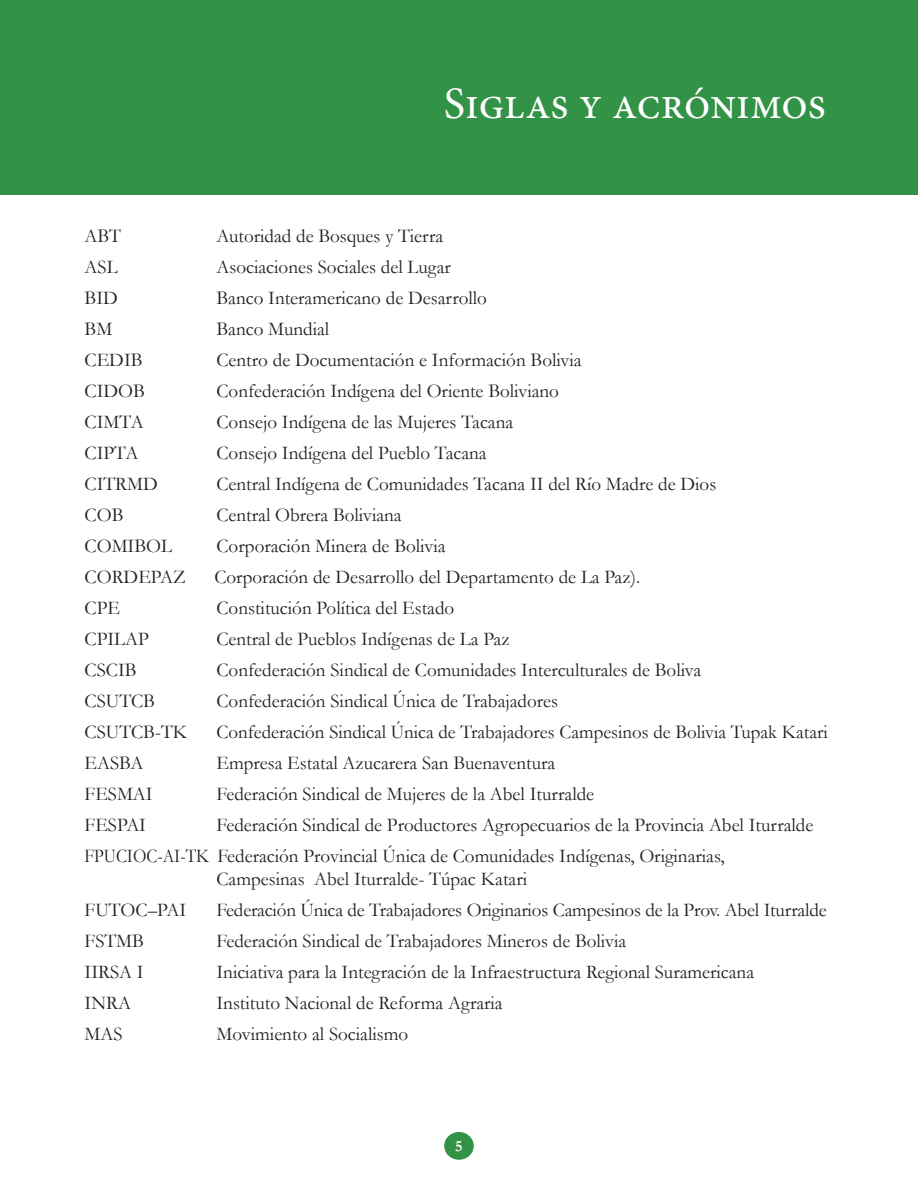
<style>
.page{position:relative;width:918px;height:1188px;background:#fff}
.page>*{position:absolute;margin:0;border:0;box-sizing:border-box;transform-origin:0 0}
.t1{font:45px "Minion Pro";color:#fff}
.t2{font:19.5px/31px "Garamond";color:#231f20}
.t3{font:700 15.75px "Garamond";color:#fff}
</style>
<div class="page">
<div style="left:444px;top:1132px;width:30px;height:28px;background:#329246;border-radius:50%"></div>
<div style="left:0;top:0;width:918px;height:195px;background:#329246"></div>
<h1 class="t1" style="left:444px;top:73px;width:384px">Siglas y acrónimos</h1>
<p class="t2" style="left:85px;top:220px;width:38px">ABT</p>
<p class="t2" style="left:216px;top:220px;width:228px">Autoridad de Bosques y Tierra</p>
<p class="t2" style="left:85px;top:251px;width:35px">ASL</p>
<p class="t2" style="left:216px;top:251px;width:236px">Asociaciones Sociales del Lugar</p>
<p class="t2" style="left:85px;top:282px;width:35px">BID</p>
<p class="t2" style="left:216px;top:282px;width:272px">Banco Interamericano de Desarrollo</p>
<p class="t2" style="left:85px;top:313px;width:29px">BM</p>
<p class="t2" style="left:216px;top:313px;width:114px">Banco Mundial</p>
<p class="t2" style="left:85px;top:344px;width:59px">CEDIB</p>
<p class="t2" style="left:216px;top:344px;width:367px">Centro de Documentación e Información Bolivia</p>
<p class="t2" style="left:85px;top:375px;width:62px">CIDOB</p>
<p class="t2" style="left:216px;top:375px;width:344px">Confederación Indígena del Oriente Boliviano</p>
<p class="t2" style="left:85px;top:406px;width:61px">CIMTA</p>
<p class="t2" style="left:216px;top:406px;width:298px">Consejo Indígena de las Mujeres Tacana</p>
<p class="t2" style="left:85px;top:437px;width:55px">CIPTA</p>
<p class="t2" style="left:216px;top:437px;width:272px">Consejo Indígena del Pueblo Tacana</p>
<p class="t2" style="left:85px;top:468px;width:75px">CITRMD</p>
<p class="t2" style="left:216px;top:468px;width:501px">Central Indígena de Comunidades Tacana II del Río Madre de Dios</p>
<p class="t2" style="left:85px;top:499px;width:40px">COB</p>
<p class="t2" style="left:216px;top:499px;width:187px">Central Obrera Boliviana</p>
<p class="t2" style="left:85px;top:530px;width:89px">COMIBOL</p>
<p class="t2" style="left:216px;top:530px;width:231px">Corporación Minera de Bolivia</p>
<p class="t2" style="left:85px;top:561px;width:103px">CORDEPAZ</p>
<p class="t2" style="left:214px;top:561px;width:428px">Corporación de Desarrollo del Departamento de La Paz).</p>
<p class="t2" style="left:85px;top:592px;width:37px">CPE</p>
<p class="t2" style="left:216px;top:592px;width:239px">Constitución Política del Estado</p>
<p class="t2" style="left:85px;top:623px;width:66px">CPILAP</p>
<p class="t2" style="left:216px;top:623px;width:295px">Central de Pueblos Indígenas de La Paz</p>
<p class="t2" style="left:85px;top:654px;width:53px">CSCIB</p>
<p class="t2" style="left:216px;top:654px;width:486px">Confederación Sindical de Comunidades Interculturales de Boliva</p>
<p class="t2" style="left:85px;top:685px;width:72px">CSUTCB</p>
<p class="t2" style="left:216px;top:685px;width:343px">Confederación Sindical Única de Trabajadores</p>
<p class="t2" style="left:85px;top:716px;width:104px">CSUTCB-TK</p>
<p class="t2" style="left:217px;top:716px;width:613px">Confederación Sindical Única de Trabajadores Campesinos de Bolivia Tupak Katari</p>
<p class="t2" style="left:85px;top:747px;width:60px">EASBA</p>
<p class="t2" style="left:216px;top:747px;width:340px">Empresa Estatal Azucarera San Buenaventura</p>
<p class="t2" style="left:85px;top:778px;width:70px">FESMAI</p>
<p class="t2" style="left:216px;top:778px;width:379px">Federación Sindical de Mujeres de la Abel Iturralde</p>
<p class="t2" style="left:85px;top:809px;width:63px">FESPAI</p>
<p class="t2" style="left:85px;top:809px;width:730px;text-indent:132px">Federación Sindical de Productores Agropecuarios de la Provincia Abel Iturralde<br>FPUCIOC-AI-TK Federación Provincial Única de Comunidades Indígenas, Originarias,</p>
<p class="t2" style="left:216px;top:863px;width:312px">Campesinas Abel Iturralde- Túpac Katari</p>
<p class="t2" style="left:85px;top:894px;width:103px">FUTOC–PAI</p>
<p class="t2" style="left:217px;top:894px;width:612px">Federación Única de Trabajadores Originarios Campesinos de la Prov. Abel Iturralde</p>
<p class="t2" style="left:85px;top:925px;width:61px">FSTMB</p>
<p class="t2" style="left:216px;top:925px;width:411px">Federación Sindical de Trabajadores Mineros de Bolivia</p>
<p class="t2" style="left:85px;top:956px;width:61px">IIRSA I</p>
<p class="t2" style="left:216px;top:956px;width:539px">Iniciativa para la Integración de la Infraestructura Regional Suramericana</p>
<p class="t2" style="left:85px;top:987px;width:48px">INRA</p>
<p class="t2" style="left:216px;top:987px;width:288px">Instituto Nacional de Reforma Agraria</p>
<p class="t2" style="left:85px;top:1018px;width:40px">MAS</p>
<p class="t2" style="left:216px;top:1018px;width:193px">Movimiento al Socialismo</p>
<p class="t3" style="left:455px;top:1135px;width:9px">5</p>
</div>
